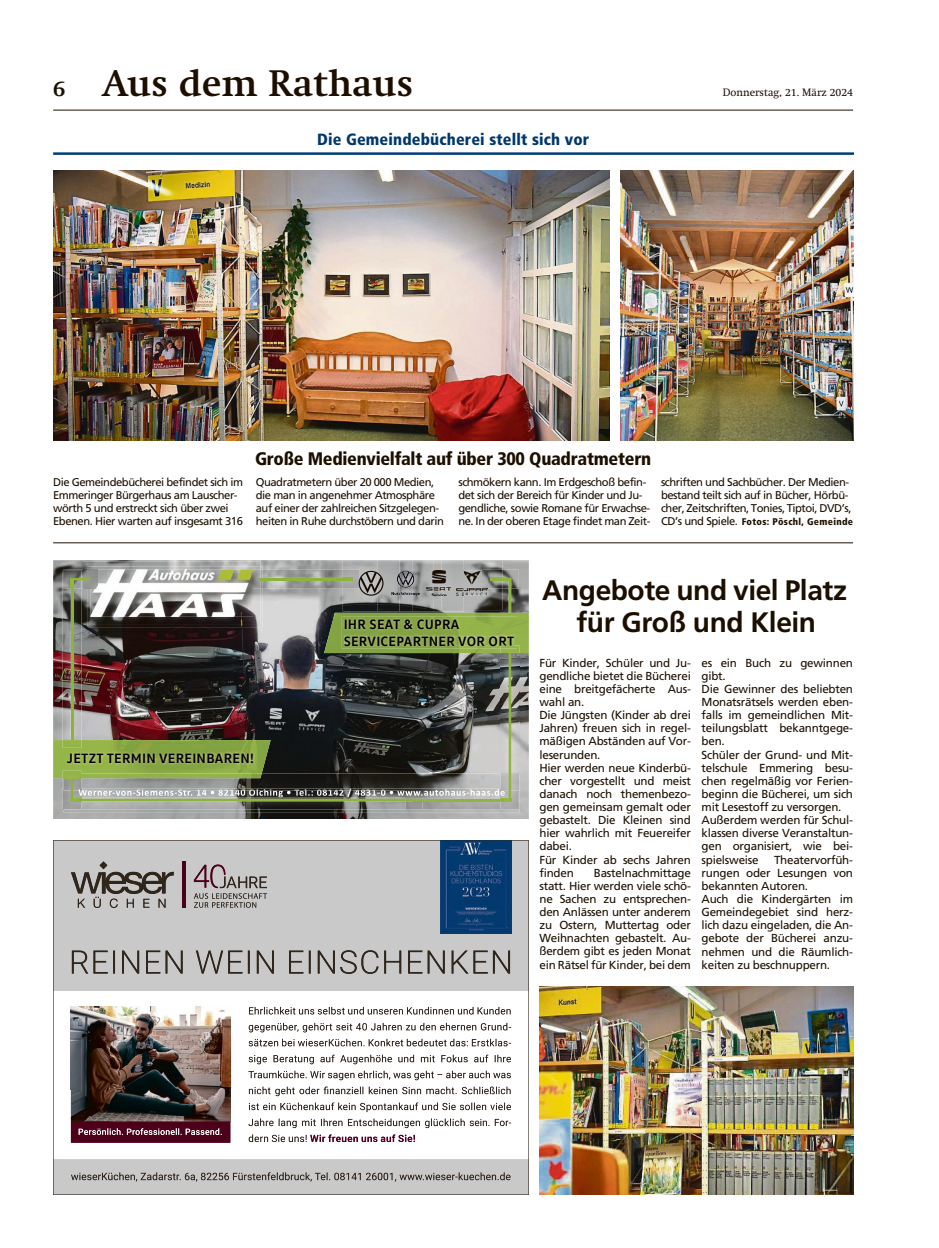
<style>
.page{position:relative;width:939px;height:1248px;background:#fff}
.page>*{position:absolute;margin:0;border:0;box-sizing:border-box;transform-origin:0 0}
.t1{font:700 36.25px "Swift";letter-spacing:.01em;color:#1c0f00}
.t2{font:700 28.12px/31.9px "Frutiger";letter-spacing:-.015em;color:#1c0f00;text-align:center}
.t3{font:900 condensed 18.12px "Frutiger";letter-spacing:-.015em;color:#1c0f00}
.t4{font:900 condensed 16.25px "Frutiger";letter-spacing:.01em;color:#00386b}
.t5{font:700 13.75px/16.5px "VW Text";letter-spacing:.02em;color:#000}
.t6{font:11.62px/13.1px "Frutiger";letter-spacing:-.02em;color:#1c0f00}
.t7{font:11.25px/13.1px "Frutiger";letter-spacing:-.04em;color:#1c0f00}
.t8{font:10.62px "Swift";color:#1c0f00}
.t9{font:900 condensed 9.75px "Frutiger";letter-spacing:.03em;color:#1c0f00}
.s1{font-size:21.25px}
.s2{font-weight:400;font-stretch:normal;font-size:11.25px}
</style>
<div class="page">
<svg style="left:53px;top:840px;width:476px;height:354px"></svg>
<img style="left:53px;top:560px;width:476px;height:259px">
<img style="left:63px;top:588px;width:19px;height:152px">
<hr style="left:71px;top:578px;width:2px;height:162px;background:#8cb33b">
<img style="left:88px;top:566px;width:175px;height:61px">
<img style="left:83px;top:561px;width:177px;height:64px">
<img style="left:88px;top:566px;width:172px;height:59px">
<img style="left:90px;top:569px;width:163px;height:47px">
<img style="left:63px;top:569px;width:8px;height:2px">
<img style="left:63px;top:571px;width:8px;height:17px">
<img style="left:90px;top:569px;width:8px;height:19px">
<svg style="left:71px;top:569px;width:19px;height:19px"></svg>
<img style="left:502px;top:569px;width:17px;height:19px">
<hr style="left:491px;top:578px;width:20px;height:2px;background:#8cb33b">
<img style="left:64px;top:773px;width:455px;height:39px">
<img style="left:422px;top:788px;width:78px;height:2px">
<img style="left:253px;top:569px;width:90px;height:19px">
<svg style="left:252px;top:569px;width:1px;height:19px"></svg>
<hr style="left:260px;top:578px;width:92px;height:2px;background:#8cb33b">
<img style="left:82px;top:797px;width:418px;height:12px">
<svg style="left:422px;top:790px;width:78px;height:7px"></svg>
<hr style="left:413px;top:798px;width:98px;height:3px;background:#8fb540">
<img style="left:406px;top:801px;width:16px;height:8px">
<hr style="left:509px;top:578px;width:2px;height:34px;background:#8cb33b">
<img style="left:324px;top:612px;width:205px;height:41px">
<img style="left:342px;top:616px;width:175px;height:32px">
<img style="left:344px;top:636px;width:170px;height:9px">
<img style="left:53px;top:740px;width:218px;height:38px">
<img style="left:82px;top:773px;width:180px;height:5px">
<img style="left:64px;top:750px;width:192px;height:16px">
<img style="left:500px;top:645px;width:19px;height:145px">
<img style="left:500px;top:790px;width:19px;height:19px">
<svg style="left:500px;top:788px;width:9px;height:13px"></svg>
<img style="left:500px;top:645px;width:17px;height:3px">
<svg style="left:500px;top:645px;width:14px;height:1px"></svg>
<hr style="left:509px;top:653px;width:2px;height:148px;background:#8fb540">
<img style="left:63px;top:770px;width:19px;height:39px">
<svg style="left:63px;top:790px;width:1px;height:20px"></svg>
<svg style="left:73px;top:788px;width:349px;height:13px;background:#919882"></svg>
<hr style="left:71px;top:778px;width:2px;height:23px;background:#8cb33b">
<img style="left:343px;top:560px;width:69px;height:51px">
<img style="left:412px;top:560px;width:90px;height:51px">
<svg style="left:491px;top:578px;width:11px;height:2px"></svg>
<img style="left:464px;top:570px;width:23px;height:25px">
<img style="left:483px;top:570px;width:4px;height:18px">
<svg style="left:343px;top:578px;width:9px;height:2px"></svg>
<img style="left:377px;top:560px;width:22px;height:51px">
<svg style="left:359px;top:570px;width:25px;height:25px"></svg>
<svg style="left:392px;top:570px;width:28px;height:25px"></svg>
<img style="left:442px;top:560px;width:22px;height:50px">
<img style="left:427px;top:570px;width:24px;height:25px">
<hr style="left:53px;top:110px;width:800px;height:1px;background:#1c0f00">
<hr style="left:53px;top:152px;width:800px;height:3px;background:#003d78">
<img style="left:539px;top:986px;width:314px;height:208px">
<hr style="left:53px;top:542px;width:800px;height:1px;background:#1c0f00">
<img style="left:53px;top:171px;width:557px;height:269px">
<img style="left:621px;top:171px;width:232px;height:269px">
<h1 class="t1" style="left:53px;top:62px;width:361px"><span class="s1">6</span> Aus dem Rathaus</h1>
<h3 class="t4" style="left:317px;top:133px;width:274px">Die Gemeindebücherei stellt sich vor</h3>
<p class="t8" style="left:723px;top:88px;width:132px">Donnerstag, 21. März 2024</p>
<p class="t7" style="left:53px;top:476px;width:191px">Die Gemeindebücherei befindet sich im Emmeringer Bürgerhaus am Lauscher&shy;wörth 5 und erstreckt sich über zwei Ebenen. Hier warten auf insgesamt 316</p>
<h3 class="t3" style="left:255px;top:452px;width:398px">Große Medienvielfalt auf über 300 Quadratmetern</h3>
<p class="t7" style="left:256px;top:476px;width:190px">Quadratmetern über 20 000 Medien, die man in angenehmer Atmosphäre auf einer der zahlreichen Sitzgelegen&shy;heiten in Ruhe durchstöbern und darin</p>
<p class="t7" style="left:458px;top:476px;width:194px">schmökern kann. Im Erdgeschoß befin&shy;det sich der Bereich für Kinder und Ju&shy;gendliche, sowie Romane für Erwachse&shy;ne. In der oberen Etage findet man Zeit-</p>
<p class="t7" style="left:661px;top:476px;width:192px">schriften und Sachbücher. Der Medien&shy;bestand teilt sich auf in Bücher, Hörbü&shy;cher, Zeitschriften, Tonies, Tiptoi, DVD’s,</p>
<p class="t9" style="left:661px;top:518px;width:193px"><span class="s2">CD’s und Spiele.</span> Fotos: Pöschl, Gemeinde</p>
<p class="t5" style="left:67px;top:750px;width:188px">JETZT TERMIN VEREINBAREN!</p>
<p class="t5" style="left:344px;top:616px;width:172px">IHR SEAT &amp; CUPRA<br>SERVICEPARTNER VOR ORT</p>
<h2 class="t2" style="left:542px;top:577px;width:306px">Angebote und viel Platz für Groß und Klein</h2>
<p class="t6" style="left:702px;top:657px;width:153px">es ein Buch zu gewinnen gibt.<br>Die Gewinner des beliebten<br>Monatsrätsels werden eben&shy;falls im gemeindlichen Mit&shy;teilungsblatt bekanntgege&shy;ben.<br>Schüler der Grund- und Mit&shy;telschule Emmering besu&shy;chen regelmäßig vor Ferien&shy;beginn die Bücherei, um sich mit Lesestoff zu versorgen.<br>Außerdem werden für Schul&shy;klassen diverse Veranstaltun&shy;gen organisiert, wie bei&shy;spielsweise</p>
<p class="t6" style="left:539px;top:657px;width:153px">Für Kinder, Schüler und Ju&shy;gendliche bietet die Bücherei eine breitgefächerte Aus&shy;wahl an.<br>Die Jüngsten (Kinder ab drei<br>Jahren) freuen sich in regel&shy;mäßigen Abständen auf Vor&shy;leserunden.<br>Hier werden neue Kinderbü&shy;cher vorgestellt und meist danach noch themenbezo&shy;gen gemeinsam gemalt oder gebastelt. Die Kleinen sind hier wahrlich mit Feuereifer dabei.<br>Für Kinder ab sechs Jahren finden</p>
<p class="t6" style="left:702px;top:854px;width:153px;text-indent:72px">Theatervorfüh&shy;rungen oder Lesungen von bekannten Autoren.<br>Auch die Kindergärten im<br>Gemeindegebiet sind herz&shy;lich dazu eingeladen, die An&shy;gebote der Bücherei anzu&shy;nehmen und die Räumlich&shy;keiten zu beschnuppern.</p>
<p class="t6" style="left:539px;top:867px;width:153px;text-align:justify;text-indent:54px">Bastelnachmittage statt. Hier werden viele schö&shy;ne Sachen zu entsprechen&shy;den Anlässen unter anderem zu Ostern, Muttertag oder Weihnachten gebastelt. Au&shy;ßerdem gibt es jeden Monat ein Rätsel für Kinder, bei dem</p>
</div>
